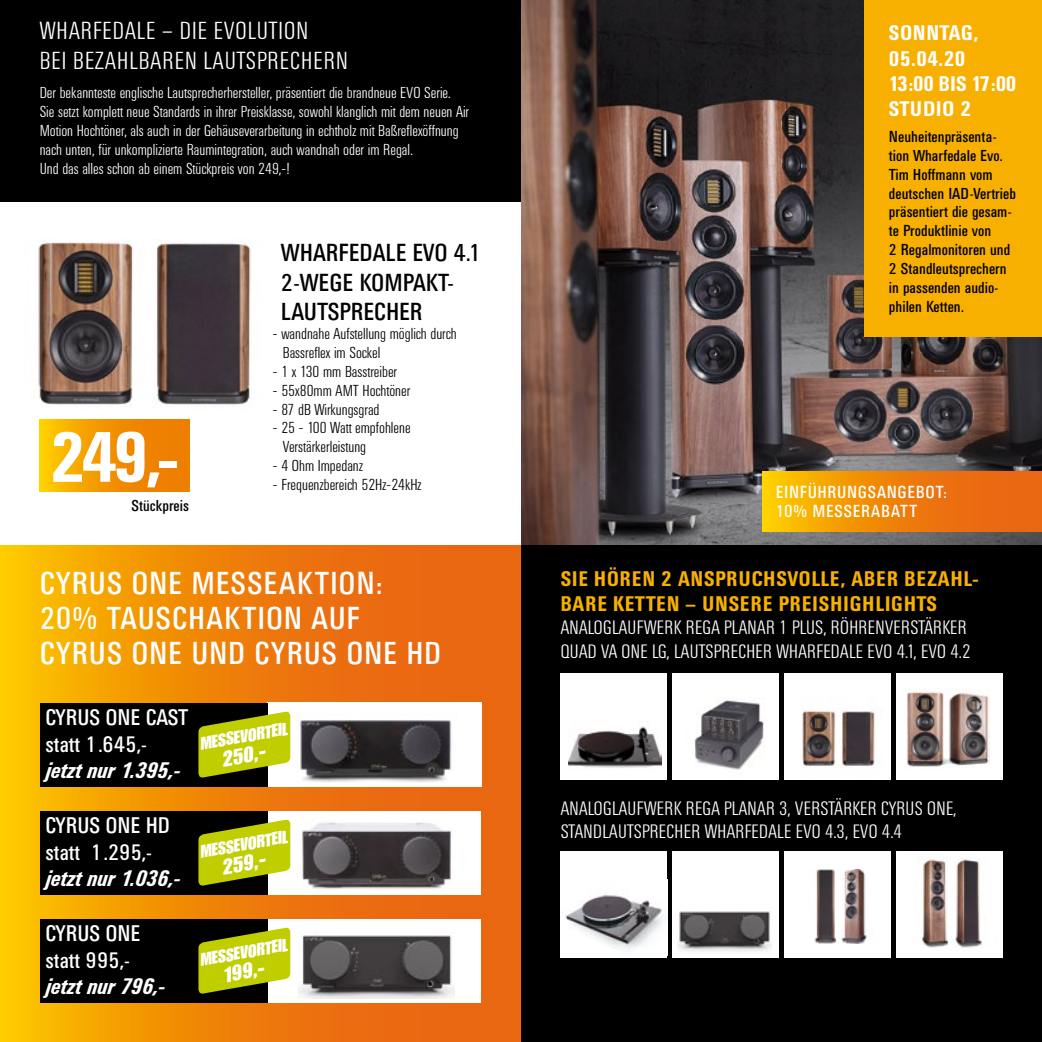
<style>
.page{position:relative;width:1042px;height:1042px;background:#fff}
.page>*{position:absolute;margin:0;border:0;box-sizing:border-box;transform-origin:0 0}
.t1{font:700 70.52px "Univers Condensed BQ";color:#fff}
.t2{font:31.5px/35px "Univers Condensed BQ";letter-spacing:.03em;color:#fff}
.t3{font:300 24.5px/29.4px "Univers Condensed BQ";letter-spacing:.045em;color:#fff}
.t4{font:24.5px/29.4px "Univers Condensed BQ";color:#000}
.t5{font:22.4px/26.4px "Univers Condensed BQ";letter-spacing:-.005em;color:#fff}
.t6{font:italic 700 22.4px "Univers Condensed BQ";letter-spacing:-.005em;color:#fff}
.t7{font:italic 21.35px "Impact";color:#fff}
.t8{font:700 21px/25.2px "Univers Condensed BQ";letter-spacing:.045em;color:#f8b000}
.t9{font:700 21px/25.2px "Univers Condensed BQ";letter-spacing:.025em;color:#fff}
.t10{font:300 19.25px/23.1px "Univers Condensed BQ";letter-spacing:.02em;color:#fff}
.t11{font:italic 17.5px "Impact";color:#fff}
.t12{font:17.32px/19.2px "Univers Condensed BQ";letter-spacing:.04em;color:#fff}
.t13{font:300 15.75px/18.9px "Univers Condensed BQ";color:#fff}
.t14{font:15.75px/18.9px "Univers Condensed BQ";color:#000}
.t15{font:300 15.75px/18.9px "Univers Condensed BQ";color:#000}
</style>
<div class="page">
<div style="left:0;top:0;width:521px;height:202px;background:#000"></div>
<img style="left:521px;top:0;width:521px;height:546px">
<div style="left:864px;top:0;width:178px;height:337px;background:#f8b000"></div>
<svg style="left:40px;top:420px;width:149px;height:72px;background:#f39800"></svg>
<svg style="left:0;top:546px;width:521px;height:496px;background:#ef870a"></svg>
<img style="left:38px;top:241px;width:213px;height:164px">
<img style="left:267px;top:703px;width:214px;height:83px">
<div style="left:40px;top:703px;width:227px;height:83px;background:#000"></div>
<div style="left:267px;top:811px;width:214px;height:83px;background:#fff"></div>
<img style="left:290px;top:822px;width:162px;height:68px">
<div style="left:40px;top:811px;width:227px;height:83px;background:#000"></div>
<div style="left:267px;top:919px;width:214px;height:83px;background:#fff"></div>
<div style="left:40px;top:919px;width:227px;height:83px;background:#000"></div>
<div style="left:521px;top:546px;width:521px;height:496px;background:#000"></div>
<div style="left:561px;top:673px;width:106px;height:107px;background:#fff"></div>
<img style="left:569px;top:726px;width:92px;height:42px">
<div style="left:672px;top:851px;width:107px;height:107px;background:#fff"></div>
<img style="left:678px;top:911px;width:93px;height:41px">
<div style="left:784px;top:673px;width:106px;height:107px;background:#fff"></div>
<img style="left:802px;top:710px;width:74px;height:56px">
<div style="left:896px;top:673px;width:106px;height:107px;background:#fff"></div>
<img style="left:906px;top:691px;width:84px;height:76px">
<div style="left:561px;top:851px;width:106px;height:107px;background:#fff"></div>
<img style="left:565px;top:894px;width:100px;height:56px">
<div style="left:672px;top:673px;width:107px;height:107px;background:#fff"></div>
<img style="left:695px;top:700px;width:69px;height:70px">
<div style="left:784px;top:851px;width:106px;height:107px;background:#fff"></div>
<img style="left:814px;top:869px;width:53px;height:74px">
<div style="left:896px;top:851px;width:106px;height:107px;background:#fff"></div>
<img style="left:922px;top:856px;width:60px;height:92px">
<svg style="left:762px;top:472px;width:280px;height:59px;background:#f08908"></svg>
<svg style="left:198px;top:711px;width:92px;height:67px"></svg>
<svg style="left:198px;top:819px;width:92px;height:67px"></svg>
<img style="left:298px;top:935px;width:156px;height:63px">
<svg style="left:198px;top:927px;width:92px;height:67px"></svg>
<h3 class="t3" style="left:40px;top:17px;width:310px">WHARFEDALE – DIE EVOLUTION<br>BEI BEZAHLBAREN LAUTSPRECHERN</h3>
<p class="t13" style="left:40px;top:84px;width:431px">Der bekannteste englische Lautsprecherhersteller, präsentiert die brandneue EVO Serie.<br>Sie setzt komplett neue Standards in ihrer Preisklasse, sowohl klanglich mit dem neuen Air Motion Hochtöner, als auch in der Gehäuseverarbeitung in echtholz mit Baßreflexöffnung nach unten, für unkomplizierte Raumintegration, auch wandnah oder im Regal.<br>Und das alles schon ab einem Stückpreis von 249,-!</p>
<h1 class="t1" style="left:50px;top:417px;width:130px">249,-</h1>
<p class="t14" style="left:132px;top:497px;width:59px">Stückpreis</p>
<h3 class="t4" style="left:281px;top:239px;width:202px">WHARFEDALE EVO 4.1<br>2-WEGE KOMPAKT-<br>LAUTSPRECHER</h3>
<p class="t15" style="left:283px;top:324px;width:175px;text-indent:-10px">- wandnahe Aufstellung möglich durch<br>Bassreflex im Sockel</p>
<p class="t15" style="left:273px;top:362px;width:126px">- 1 x 130 mm Basstreiber</p>
<p class="t15" style="left:273px;top:381px;width:139px">- 55x80mm AMT Hochtöner</p>
<p class="t15" style="left:273px;top:400px;width:108px">- 87 dB Wirkungsgrad</p>
<p class="t15" style="left:283px;top:419px;width:129px;text-indent:-10px">- 25 - 100 Watt empfohlene<br>Verstärkerleistung</p>
<p class="t15" style="left:273px;top:457px;width:92px">- 4 Ohm Impedanz</p>
<p class="t15" style="left:273px;top:476px;width:150px">- Frequenzbereich 52Hz-24kHz</p>
<h2 class="t2" style="left:40px;top:566px;width:403px">CYRUS ONE MESSEAKTION:<br>20% TAUSCHAKTION AUF<br>CYRUS ONE UND CYRUS ONE HD</h2>
<h3 class="t5" style="left:45px;top:705px;width:144px">CYRUS ONE CAST statt 1.645,-</h3>
<h3 class="t6" style="left:45px;top:758px;width:136px">jetzt nur 1.395,-</h3>
<h3 class="t5" style="left:45px;top:813px;width:126px">CYRUS ONE HD statt 1.295,-</h3>
<h3 class="t6" style="left:45px;top:866px;width:136px">jetzt nur 1.036,-</h3>
<h3 class="t5" style="left:45px;top:921px;width:96px">CYRUS ONE statt 995,-</h3>
<h3 class="t6" style="left:45px;top:974px;width:120px">jetzt nur 796,-</h3>
<p class="t11" style="left:198px;top:734px;width:90px;rotate:-10deg">MESSEVORTEIL</p>
<h3 class="t7" style="left:219px;top:747px;width:45px;rotate:-10deg">250,-</h3>
<p class="t11" style="left:198px;top:842px;width:90px;rotate:-10deg">MESSEVORTEIL</p>
<h3 class="t7" style="left:219px;top:855px;width:45px;rotate:-10deg">259,-</h3>
<p class="t11" style="left:198px;top:950px;width:90px;rotate:-10deg">MESSEVORTEIL</p>
<h3 class="t7" style="left:220px;top:963px;width:43px;rotate:-10deg">199,-</h3>
<h3 class="t9" style="left:889px;top:21px;width:129px">SONNTAG,<br>05.04.20<br>13:00 BIS 17:00<br>STUDIO 2</h3>
<p class="t14" style="left:889px;top:127px;width:128px">Neuheitenpräsenta&shy;tion Wharfedale Evo.<br>Tim Hoffmann vom deutschen IAD-Vertrieb präsentiert die gesam&shy;te Produktlinie von<br>2 Regalmonitoren und<br>2 Standleutsprechern in passenden audio&shy;philen Ketten.</p>
<p class="t12" style="left:776px;top:483px;width:172px">EINFÜHRUNGSANGEBOT:<br>10% MESSERABATT</p>
<h3 class="t8" style="left:561px;top:567px;width:419px">SIE HÖREN 2 ANSPRUCHSVOLLE, ABER BEZAHL-<br>BARE KETTEN – UNSERE PREISHIGHLIGHTS</h3>
<p class="t10" style="left:561px;top:617px;width:411px">ANALOGLAUFWERK REGA PLANAR 1 PLUS, RÖHRENVERSTÄRKER<br>QUAD VA ONE LG, LAUTSPRECHER WHARFEDALE EVO 4.1, EVO 4.2</p>
<p class="t10" style="left:561px;top:797px;width:397px">ANALOGLAUFWERK REGA PLANAR 3, VERSTÄRKER CYRUS ONE,<br>STANDLAUTSPRECHER WHARFEDALE EVO 4.3, EVO 4.4</p>
</div>
